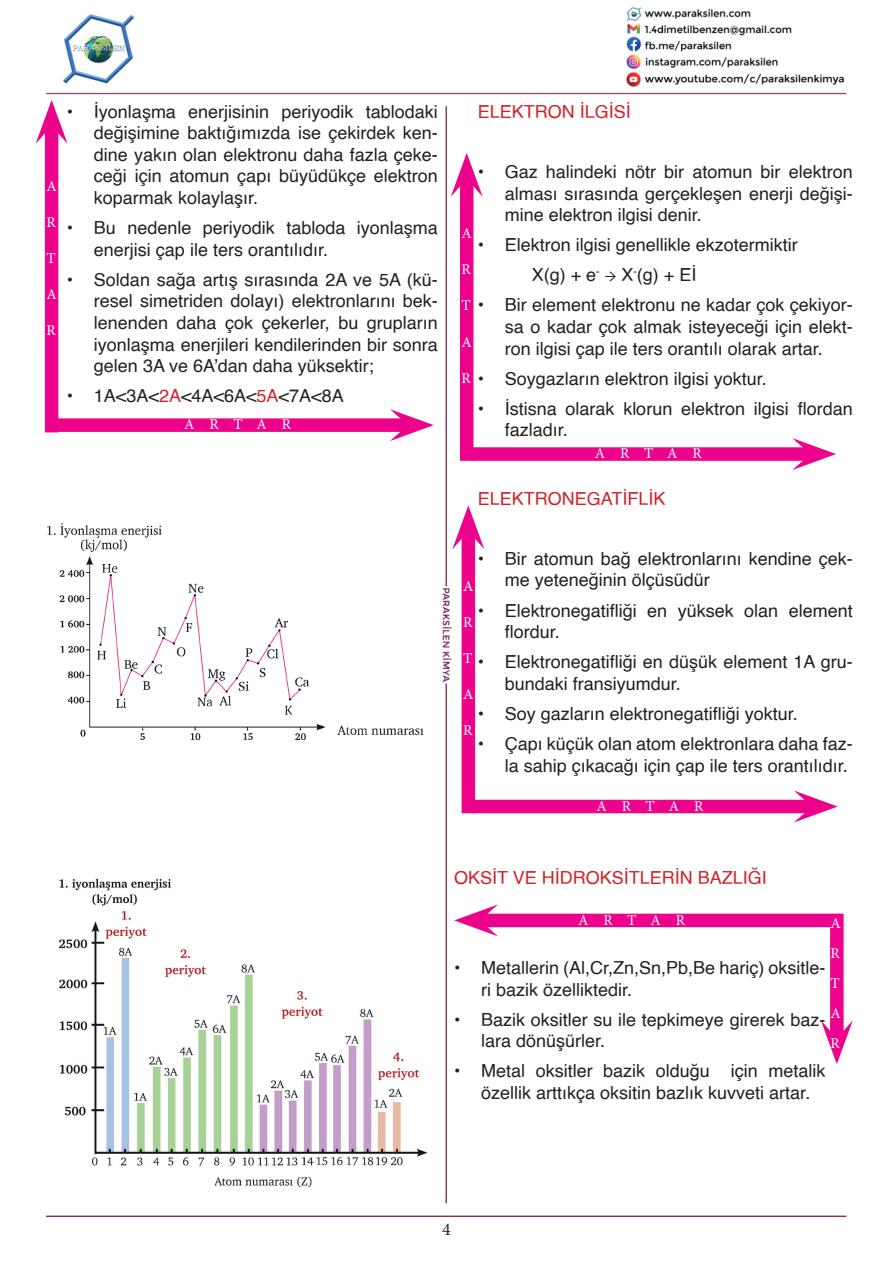
<style>
.page{position:relative;width:893px;height:1263px;background:#fff}
.page>*{position:absolute;margin:0;border:0;box-sizing:border-box;transform-origin:0 0}
.t1{font:18px/21.6px "Helvetica";color:#231f20}
.t2{font:18px "Helvetica";color:#d1232a}
.t3{font:18px "Minion Pro";color:#231f20}
.t4{font:15px/30px "Minion Pro";letter-spacing:.985em;color:#fff;text-align:justify}
.s1{color:#d1232a}
.s2{font-family:"Minion Pro"}
</style>
<div class="page">
<img style="left:35px;top:7px;width:812px;height:1210px">
<div style="left:56px;top:418px;width:352px;height:14px;background:#ed028c"></div>
<svg style="left:390px;top:409px;width:44px;height:32px"></svg>
<div style="left:45px;top:126px;width:13px;height:306px;background:#ed028c"></div>
<svg style="left:36px;top:100px;width:32px;height:44px"></svg>
<img style="left:41px;top:519px;width:393px;height:225px">
<img style="left:41px;top:870px;width:393px;height:319px">
<div style="left:471px;top:447px;width:339px;height:14px;background:#ed028c"></div>
<svg style="left:792px;top:438px;width:44px;height:32px"></svg>
<div style="left:460px;top:179px;width:13px;height:282px;background:#ed028c"></div>
<svg style="left:451px;top:153px;width:32px;height:44px"></svg>
<div style="left:472px;top:800px;width:340px;height:13px;background:#ed028c"></div>
<svg style="left:794px;top:790px;width:44px;height:32px"></svg>
<div style="left:462px;top:531px;width:13px;height:282px;background:#ed028c"></div>
<svg style="left:452px;top:505px;width:32px;height:44px"></svg>
<div style="left:830px;top:914px;width:14px;height:124px;background:#ed028c"></div>
<svg style="left:821px;top:1020px;width:32px;height:44px"></svg>
<div style="left:480px;top:914px;width:350px;height:13px;background:#ed028c"></div>
<svg style="left:454px;top:904px;width:44px;height:32px"></svg>
<p class="t4" style="left:46px;top:172px;width:12px">A</p>
<p class="t4" style="left:46px;top:208px;width:11px">R</p>
<p class="t4" style="left:46px;top:244px;width:11px">T</p>
<p class="t4" style="left:46px;top:280px;width:12px">A</p>
<p class="t4" style="left:46px;top:316px;width:11px">R</p>
<p class="t1" style="left:94px;top:101px;width:345px;text-align:justify;text-indent:-27px">• İyonlaşma enerjisinin periyodik tablodaki değişimine baktığımızda ise çekirdek ken&shy;dine yakın olan elektronu daha fazla çeke&shy;ceği için atomun çapı büyüdükçe elektron koparmak kolaylaşır.</p>
<p class="t1" style="left:94px;top:218px;width:345px;text-indent:-27px">• Bu nedenle periyodik tabloda iyonlaşma enerjisi çap ile ters orantılıdır.</p>
<p class="t1" style="left:94px;top:269px;width:345px;text-align:justify;text-indent:-27px">• Soldan sağa artış sırasında 2A ve 5A (kü&shy;resel simetriden dolayı) elektronlarını bek&shy;lenenden daha çok çekerler, bu grupların iyonlaşma enerjileri kendilerinden bir sonra gelen 3A ve 6A’dan daha yüksektir;</p>
<p class="t1" style="left:67px;top:386px;width:278px">• 1A&lt;3A&lt;<span class="s1">2A</span>&lt;4A&lt;6A&lt;<span class="s1">5A</span>&lt;7A&lt;8A</p>
<p class="t4" style="left:184px;top:409px;width:109px">ARTAR</p>
<p class="t2" style="left:478px;top:97px;width:155px">ELEKTRON İLGİSİ</p>
<p class="t1" style="left:505px;top:161px;width:350px;text-align:justify;text-indent:-27px">• Gaz halindeki nötr bir atomun bir elektron alması sırasında gerçekleşen enerji değişi&shy;mine elektron ilgisi denir.</p>
<p class="t1" style="left:532px;top:230px;width:268px;line-height:30.2px;text-indent:-54px">• Elektron ilgisi genellikle ekzotermiktir<br>X(g) + e<sup>-</sup> <span class="s2">→</span> X<sup>-</sup>(g) + Eİ</p>
<p class="t1" style="left:505px;top:295px;width:350px;text-align:justify;text-indent:-27px">• Bir element elektronu ne kadar çok çekiyor&shy;sa o kadar çok almak isteyeceği için elekt&shy;ron ilgisi çap ile ters orantılı olarak artar.</p>
<p class="t1" style="left:478px;top:368px;width:291px">• Soygazların elektron ilgisi yoktur.</p>
<p class="t1" style="left:505px;top:398px;width:350px;text-indent:-27px">• İstisna olarak klorun elektron ilgisi flordan fazladır.</p>
<p class="t4" style="left:595px;top:438px;width:109px">ARTAR</p>
<p class="t4" style="left:462px;top:219px;width:12px">A</p>
<p class="t4" style="left:462px;top:255px;width:11px">R</p>
<p class="t4" style="left:462px;top:291px;width:11px">T</p>
<p class="t4" style="left:462px;top:327px;width:12px">A</p>
<p class="t4" style="left:462px;top:363px;width:11px">R</p>
<p class="t2" style="left:478px;top:484px;width:189px">ELEKTRONEGATİFLİK</p>
<p class="t1" style="left:505px;top:548px;width:350px;text-indent:-27px">• Bir atomun bağ elektronlarını kendine çek&shy;me yeteneğinin ölçüsüdür</p>
<p class="t1" style="left:505px;top:600px;width:350px;text-indent:-27px">• Elektronegatifliği en yüksek olan element flordur.</p>
<p class="t1" style="left:505px;top:652px;width:350px;text-indent:-27px">• Elektronegatifliği en düşük element 1A gru&shy;bundaki fransiyumdur.</p>
<p class="t1" style="left:478px;top:703px;width:322px">• Soy gazların elektronegatifliği yoktur.</p>
<p class="t1" style="left:478px;top:733px;width:377px;text-align:right">• Çapı küçük olan atom elektronlara daha faz&shy;la sahip çıkacağı için çap ile ters orantılıdır.</p>
<p class="t4" style="left:596px;top:791px;width:109px">ARTAR</p>
<p class="t4" style="left:463px;top:571px;width:12px">A</p>
<p class="t4" style="left:463px;top:607px;width:11px">R</p>
<p class="t4" style="left:463px;top:643px;width:11px">T</p>
<p class="t4" style="left:463px;top:679px;width:12px">A</p>
<p class="t4" style="left:463px;top:715px;width:11px">R</p>
<p class="t2" style="left:454px;top:863px;width:314px">OKSİT VE HİDROKSİTLERİN BAZLIĞI</p>
<p class="t4" style="left:578px;top:905px;width:109px">ARTAR</p>
<p class="t4" style="left:830px;top:908px;width:12px">A R T A R</p>
<p class="t1" style="left:481px;top:957px;width:346px;text-indent:-27px">• Metallerin (Al,Cr,Zn,Sn,Pb,Be hariç) oksitle&shy;ri bazik özelliktedir.</p>
<p class="t1" style="left:481px;top:1009px;width:346px;text-indent:-27px">• Bazik oksitler su ile tepkimeye girerek baz&shy;lara dönüşürler.</p>
<p class="t1" style="left:481px;top:1061px;width:346px;text-indent:-27px">• Metal oksitler bazik olduğu için metalik özellik arttıkça oksitin bazlık kuvveti artar.</p>
<p class="t3" style="left:442px;top:1217px;width:10px">4</p>
</div>
